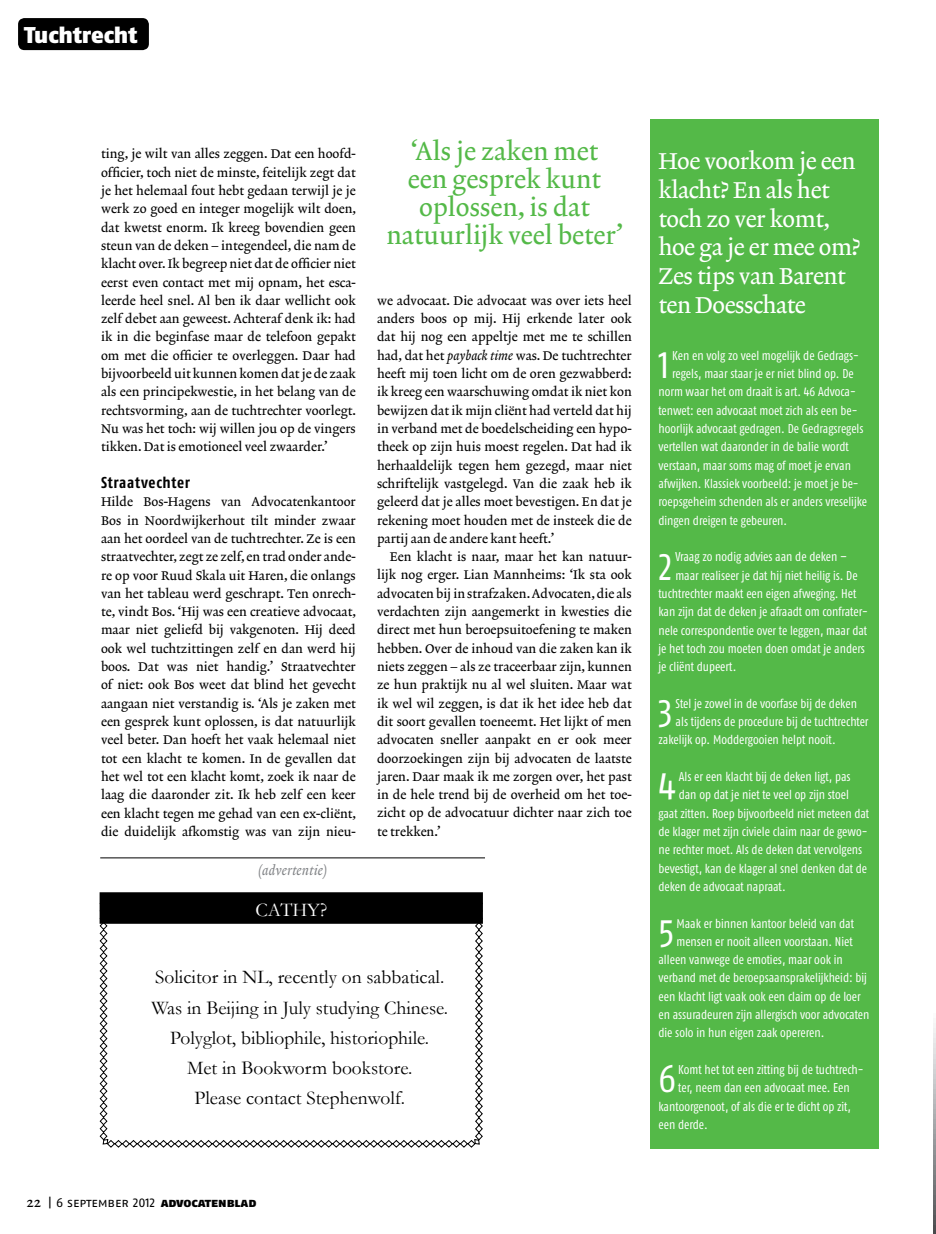
<style>
.page{position:relative;width:936px;height:1234px;background:#fff}
.page>*{position:absolute;margin:0;border:0;box-sizing:border-box;transform-origin:0 0}
.t1{font:38.85px "Fago Co Regular Lf";color:#fff}
.t2{font:25.5px/27.9px "Lexicon No 2 Roman A Txt";color:#54b948;text-align:center}
.t3{font:23.25px/28.8px "Lexicon No 2 Roman A Txt";letter-spacing:-.02em;color:#fff}
.t4{font:22.8px "Fago No Black Lf";letter-spacing:-.005em;color:#fff}
.t5{font:19.5px/30px "Garamond";color:#000;text-align:center}
.t6{font:19.5px "Garamond";color:#fff}
.t7{font:15.75px "Fago Co Bold Lf";letter-spacing:.045em;color:#000}
.t8{font:13.5px "Lexicon No 2 Italic A Txt";letter-spacing:.01em;color:#808285}
.t9{font:12.75px/18.3px "Lexicon No 2 Roman A Txt";color:#000;text-align:justify}
.t10{font:12.75px "Fago Co Regular Lf";color:#fff}
.t11{font:12.75px "Fago No Regular Lf Caps";letter-spacing:-.01em;color:#000}
.t12{font:9px "Minion Pro";color:#000}
.s1{font-family:"Lexicon No 2 Italic A Txt"}
.s2{font-family:"Lexicon No 2 Roman A Txt";font-size:14.25px}
.s3{font-family:"Fago No Black Lf Caps"}
</style>
<div class="page">
<div style="left:650px;top:119px;width:228px;height:1029px;background:#54b948"></div>
<div style="left:18px;top:18px;width:131px;height:32px;background:#000;border-radius:6px"></div>
<svg style="left:933px;top:1023px;width:2px;height:210px"></svg>
<div style="left:100px;top:892px;width:383px;height:31px;background:#000"></div>
<svg style="left:99px;top:895px;width:384px;height:252px"></svg>
<hr style="left:100px;top:857px;width:385px;height:1px;background:#000">
<h3 class="t4" style="left:24px;top:22px;width:115px">Tuchtrecht</h3>
<p class="t9" style="left:101px;top:145px;width:256px">ting, je wilt van alles zeggen. Dat een hoofd&shy;officier, toch niet de minste, feitelijk zegt dat je het helemaal fout hebt gedaan terwijl je je werk zo goed en integer mogelijk wilt doen, dat kwetst enorm. Ik kreeg bovendien geen steun van de deken – integendeel, die nam de klacht over. Ik begreep niet dat de officier niet eerst even contact met mij opnam, het esca&shy;leerde heel snel. Al ben ik daar wellicht ook zelf debet aan geweest. Achteraf denk ik: had ik in die beginfase maar de telefoon gepakt om met die officier te overleggen. Daar had bijvoorbeeld uit kunnen komen dat je de zaak als een principekwestie, in het belang van de rechtsvorming, aan de tuchtrechter voorlegt.<br>Nu was het toch: wij willen jou op de vingers tikken. Dat is emotioneel veel zwaarder.’</p>
<p class="t7" style="left:101px;top:473px;width:91px">Straatvechter</p>
<p class="t9" style="left:101px;top:493px;width:256px">Hilde Bos-Hagens van Advocatenkantoor Bos in Noordwijkerhout tilt minder zwaar aan het oordeel van de tuchtrechter. Ze is een straatvechter, zegt ze zelf, en trad onder ande&shy;re op voor Ruud Skala uit Haren, die onlangs van het tableau werd geschrapt. Ten onrech&shy;te, vindt Bos. ‘Hij was een creatieve advocaat, maar niet geliefd bij vakgenoten. Hij deed ook wel tuchtzittingen zelf en dan werd hij boos. Dat was niet handig.’ Straatvechter of niet: ook Bos weet dat blind het gevecht aangaan niet verstandig is. ‘Als je zaken met een gesprek kunt oplossen, is dat natuurlijk veel beter. Dan hoeft het vaak helemaal niet tot een klacht te komen. In de gevallen dat het wel tot een klacht komt, zoek ik naar de laag die daaronder zit. Ik heb zelf een keer een klacht tegen me gehad van een ex-cliënt, die duidelijk afkomstig was van zijn nieu-</p>
<p class="t8" style="left:258px;top:862px;width:70px">(advertentie)</p>
<h3 class="t6" style="left:255px;top:896px;width:73px">CATHY?</h3>
<h2 class="t2" style="left:386px;top:139px;width:238px">‘Als je zaken met<br>een gesprek kunt oplossen, is dat natuurlijk veel beter’</h2>
<p class="t9" style="left:377px;top:292px;width:256px">we advocaat. Die advocaat was over iets heel anders boos op mij. Hij erkende later ook dat hij nog een appeltje met me te schillen had, dat het <span class="s1">payback time</span> was. De tuchtrechter heeft mij toen licht om de oren gezwabberd: ik kreeg een waarschuwing omdat ik niet kon bewijzen dat ik mijn cliënt had verteld dat hij in verband met de boedelscheiding een hypo&shy;theek op zijn huis moest regelen. Dat had ik herhaaldelijk tegen hem gezegd, maar niet schriftelijk vastgelegd. Van die zaak heb ik geleerd dat je alles moet bevestigen. En dat je rekening moet houden met de insteek die de partij aan de andere kant heeft.’</p>
<p class="t9" style="left:377px;top:548px;width:256px;text-indent:13px">Een klacht is naar, maar het kan natuur&shy;lijk nog erger. Lian Mannheims: ‘Ik sta ook advocaten bij in strafzaken. Advocaten, die als verdachten zijn aangemerkt in kwesties die direct met hun beroepsuitoefening te maken hebben. Over de inhoud van die zaken kan ik niets zeggen – als ze traceerbaar zijn, kunnen ze hun praktijk nu al wel sluiten. Maar wat ik wel wil zeggen, is dat ik het idee heb dat dit soort gevallen toeneemt. Het lijkt of men advocaten sneller aanpakt en er ook meer doorzoekingen zijn bij advocaten de laatste jaren. Daar maak ik me zorgen over, het past in de hele trend bij de overheid om het toe&shy;zicht op de advocatuur dichter naar zich toe te trekken.’</p>
<h3 class="t5" style="left:151px;top:961px;width:298px">Solicitor in NL, recently on sabbatical.<br>Was in Beijing in July studying Chinese.<br>Polyglot, bibliophile, historiophile.<br>Met in Bookworm bookstore.<br>Please contact Stephenwolf.</h3>
<h3 class="t3" style="left:658px;top:147px;width:204px">Hoe voorkom je een klacht? En als het toch zo ver komt, hoe ga je er mee om?<br>Zes tips van Barent ten Doesschate</h3>
<h1 class="t1" style="left:658px;top:342px;width:12px">1</h1>
<p class="t10" style="left:672px;top:348px;width:188px">Ken en volg zo veel mogelijk de Gedrags-</p>
<p class="t10" style="left:672px;top:366px;width:183px">regels, maar staar je er niet blind op. De</p>
<p class="t10" style="left:658px;top:384px;width:199px">norm waar het om draait is art. 46 Advoca-</p>
<p class="t10" style="left:658px;top:403px;width:200px">tenwet: een advocaat moet zich als een be-</p>
<p class="t10" style="left:658px;top:421px;width:206px">hoorlijk advocaat gedragen. De Gedragsregels</p>
<p class="t10" style="left:658px;top:439px;width:192px">vertellen wat daaronder in de balie wordt</p>
<p class="t10" style="left:658px;top:458px;width:194px">verstaan, maar soms mag of moet je ervan</p>
<p class="t10" style="left:658px;top:476px;width:202px">afwijken. Klassiek voorbeeld: je moet je be-</p>
<p class="t10" style="left:658px;top:494px;width:210px">roepsgeheim schenden als er anders vreselijke</p>
<p class="t10" style="left:658px;top:513px;width:130px">dingen dreigen te gebeuren.</p>
<h1 class="t1" style="left:658px;top:544px;width:15px">2</h1>
<p class="t10" style="left:675px;top:549px;width:173px">Vraag zo nodig advies aan de deken –</p>
<p class="t10" style="left:675px;top:567px;width:184px">maar realiseer je dat hij niet heilig is. De</p>
<p class="t10" style="left:658px;top:586px;width:199px">tuchtrechter maakt een eigen afweging. Het</p>
<p class="t10" style="left:658px;top:604px;width:211px">kan zijn dat de deken je afraadt om confrater-</p>
<p class="t10" style="left:658px;top:622px;width:210px">nele correspondentie over te leggen, maar dat</p>
<p class="t10" style="left:658px;top:641px;width:208px">je het toch zou moeten doen omdat je anders</p>
<p class="t10" style="left:658px;top:659px;width:79px">je cliënt dupeert.</p>
<h1 class="t1" style="left:658px;top:690px;width:16px">3</h1>
<p class="t10" style="left:675px;top:696px;width:183px">Stel je zowel in de voorfase bij de deken</p>
<p class="t10" style="left:675px;top:714px;width:194px">als tijdens de procedure bij de tuchtrechter</p>
<p class="t10" style="left:658px;top:732px;width:179px">zakelijk op. Moddergooien helpt nooit.</p>
<h1 class="t1" style="left:658px;top:763px;width:19px">4</h1>
<p class="t10" style="left:678px;top:769px;width:173px">Als er een klacht bij de deken ligt, pas</p>
<p class="t10" style="left:678px;top:787px;width:172px">dan op dat je niet te veel op zijn stoel</p>
<p class="t10" style="left:658px;top:805px;width:212px">gaat zitten. Roep bijvoorbeeld niet meteen dat</p>
<p class="t10" style="left:658px;top:824px;width:210px">de klager met zijn civiele claim naar de gewo-</p>
<p class="t10" style="left:658px;top:842px;width:205px">ne rechter moet. Als de deken dat vervolgens</p>
<p class="t10" style="left:658px;top:860px;width:210px">bevestigt, kan de klager al snel denken dat de</p>
<p class="t10" style="left:658px;top:879px;width:129px">deken de advocaat napraat.</p>
<h1 class="t1" style="left:658px;top:910px;width:17px">5</h1>
<p class="t10" style="left:676px;top:915px;width:179px">Maak er binnen kantoor beleid van dat</p>
<p class="t10" style="left:676px;top:933px;width:178px">mensen er nooit alleen voorstaan. Niet</p>
<p class="t10" style="left:658px;top:952px;width:186px">alleen vanwege de emoties, maar ook in</p>
<p class="t10" style="left:658px;top:970px;width:210px">verband met de beroepsaansprakelijkheid: bij</p>
<p class="t10" style="left:658px;top:988px;width:204px">een klacht ligt vaak ook een claim op de loer</p>
<p class="t10" style="left:658px;top:1007px;width:212px">en assuradeuren zijn allergisch voor advocaten</p>
<p class="t10" style="left:658px;top:1025px;width:167px">die solo in hun eigen zaak opereren.</p>
<h1 class="t1" style="left:658px;top:1056px;width:19px">6</h1>
<p class="t10" style="left:678px;top:1062px;width:187px">Komt het tot een zitting bij de tuchtrech-</p>
<p class="t10" style="left:678px;top:1080px;width:173px">ter, neem dan een advocaat mee. Een</p>
<p class="t10" style="left:658px;top:1098px;width:194px">kantoorgenoot, of als die er te dicht op zit,</p>
<p class="t10" style="left:658px;top:1116px;width:51px">een derde.</p>
<p class="t11" style="left:27px;top:1194px;width:231px"><span class="s2">22</span> | 6 september 2012 <span class="s3">advocatenblad</span></p>
<p class="t12" style="left:51px;top:1195px;width:86px">90056_Stephen.indd 1</p>
</div>
